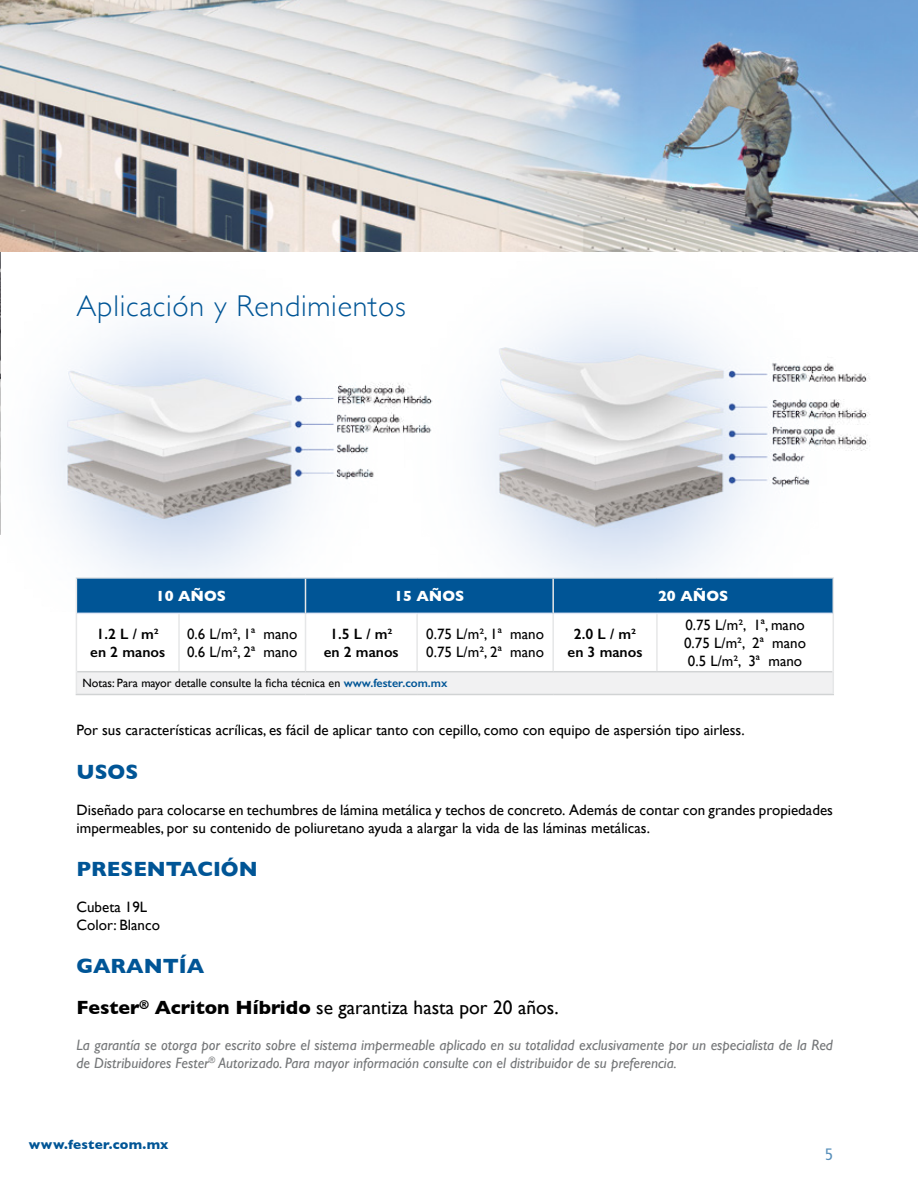
<style>
.page{position:relative;width:918px;height:1188px;background:#fff}
.page>*{position:absolute;margin:0;border:0;box-sizing:border-box;transform-origin:0 0}
.t1{font:300 30px "Gill Sans";letter-spacing:.025em;color:#005596}
.t2{font:700 21px "Gill Sans";color:#005596}
.t3{font:19.5px "Gill Sans";color:#000}
.t4{font:condensed 16.5px "Frutiger";color:#578fba}
.t5{font:15px/18px "Gill Sans";color:#000}
.t6{font:italic 15px/18px "Gill Sans";color:#757779}
.t7{font:600 15px/18px "Gill Sans";color:#000;text-align:center}
.t8{font:700 15px "Gill Sans";color:#fff}
.t9{font:700 13.5px "Gill Sans";letter-spacing:.015em;color:#005596}
.t10{font:12px "Gill Sans";color:#000}
.s1{font-weight:600;color:#005596}
.s2{font-weight:700}
</style>
<div class="page">
<img style="left:48px;top:313px;width:822px;height:299px">
<img style="left:0;top:251px;width:1px;height:284px">
<img style="left:0;top:0;width:506px;height:251px">
<img style="left:506px;top:0;width:412px;height:251px">
<div style="left:77px;top:579px;width:756px;height:34px;background:#005596"></div>
<div style="left:76px;top:672px;width:757px;height:22px;background:#f1f1f2"></div>
<hr style="left:77px;top:671px;width:102px;height:1px;background:#d1d3d4">
<hr style="left:179px;top:671px;width:127px;height:1px;background:#d1d3d4">
<hr style="left:306px;top:671px;width:111px;height:1px;background:#d1d3d4">
<hr style="left:417px;top:671px;width:136px;height:1px;background:#d1d3d4">
<hr style="left:553px;top:671px;width:104px;height:1px;background:#d1d3d4">
<hr style="left:657px;top:671px;width:176px;height:1px;background:#d1d3d4">
<hr style="left:76px;top:694px;width:103px;height:1px;background:#d1d3d4">
<hr style="left:179px;top:694px;width:127px;height:1px;background:#d1d3d4">
<hr style="left:306px;top:694px;width:111px;height:1px;background:#d1d3d4">
<hr style="left:417px;top:694px;width:136px;height:1px;background:#d1d3d4">
<hr style="left:553px;top:694px;width:104px;height:1px;background:#d1d3d4">
<hr style="left:657px;top:694px;width:177px;height:1px;background:#d1d3d4">
<hr style="left:77px;top:613px;width:102px;height:1px;background:#e1e8f6">
<hr style="left:179px;top:613px;width:126px;height:1px;background:#e1e8f6">
<hr style="left:306px;top:613px;width:111px;height:1px;background:#e1e8f6">
<hr style="left:417px;top:613px;width:135px;height:1px;background:#e1e8f6">
<hr style="left:554px;top:613px;width:103px;height:1px;background:#e1e8f6">
<hr style="left:657px;top:613px;width:176px;height:1px;background:#e1e8f6">
<hr style="left:76px;top:577px;width:103px;height:2px;background:#e6e7e8">
<hr style="left:76px;top:579px;width:1px;height:34px;background:#e6e7e8">
<hr style="left:179px;top:577px;width:127px;height:2px;background:#e6e7e8">
<hr style="left:306px;top:577px;width:111px;height:2px;background:#e6e7e8">
<hr style="left:305px;top:579px;width:1px;height:34px;background:#e6e7e8">
<hr style="left:417px;top:577px;width:136px;height:2px;background:#e6e7e8">
<hr style="left:553px;top:577px;width:104px;height:2px;background:#e6e7e8">
<hr style="left:552px;top:579px;width:2px;height:34px;background:#e6e7e8">
<hr style="left:657px;top:577px;width:177px;height:2px;background:#e6e7e8">
<hr style="left:833px;top:579px;width:1px;height:34px;background:#e6e7e8">
<hr style="left:76px;top:613px;width:1px;height:59px;background:#e6e7e8">
<hr style="left:178px;top:614px;width:2px;height:57px;background:#e6e7e8">
<hr style="left:305px;top:613px;width:1px;height:58px;background:#e6e7e8">
<hr style="left:416px;top:614px;width:2px;height:57px;background:#e6e7e8">
<hr style="left:552px;top:613px;width:2px;height:58px;background:#e6e7e8">
<hr style="left:656px;top:614px;width:2px;height:57px;background:#e6e7e8">
<hr style="left:833px;top:613px;width:1px;height:59px;background:#e6e7e8">
<svg style="left:76px;top:672px;width:1px;height:22px"></svg>
<svg style="left:833px;top:672px;width:1px;height:22px"></svg>
<h1 class="t1" style="left:77px;top:282px;width:331px">Aplicación y Rendimientos</h1>
<p class="t8" style="left:156px;top:584px;width:72px">10 AÑOS</p>
<p class="t8" style="left:394px;top:584px;width:72px">15 AÑOS</p>
<p class="t8" style="left:658px;top:584px;width:72px">20 AÑOS</p>
<p class="t7" style="left:90px;top:625px;width:76px">1.2 L / m² en 2 manos</p>
<p class="t5" style="left:187px;top:625px;width:112px">0.6 L/m², 1ª mano<br>0.6 L/m², 2ª mano</p>
<p class="t7" style="left:324px;top:625px;width:76px">1.5 L / m² en 2 manos</p>
<p class="t5" style="left:426px;top:625px;width:119px">0.75 L/m², 1ª mano<br>0.75 L/m², 2ª mano</p>
<p class="t7" style="left:568px;top:625px;width:76px">2.0 L / m² en 3 manos</p>
<p class="t5" style="left:684px;top:616px;width:123px;text-align:justify">0.75 L/m², 1ª, mano 0.75 L/m², 2ª mano 0.5 L/m², 3ª mano</p>
<p class="t10" style="left:82px;top:676px;width:367px">Notas: Para mayor detalle consulte la ficha técnica en <span class="s1">www.fester.com.mx</span></p>
<p class="t5" style="left:77px;top:721px;width:670px">Por sus características acrílicas, es fácil de aplicar tanto con cepillo, como con equipo de aspersión tipo airless.</p>
<h2 class="t2" style="left:77px;top:755px;width:63px">USOS</h2>
<p class="t5" style="left:77px;top:800px;width:758px">Diseñado para colocarse en techumbres de lámina metálica y techos de concreto. Además de contar con grandes propiedades impermeables, por su contenido de poliuretano ayuda a alargar la vida de las láminas metálicas.</p>
<h2 class="t2" style="left:77px;top:852px;width:183px">PRESENTACIÓN</h2>
<p class="t5" style="left:77px;top:898px;width:85px">Cubeta 19L<br>Color: Blanco</p>
<h2 class="t2" style="left:77px;top:949px;width:129px">GARANTÍA</h2>
<h3 class="t3" style="left:77px;top:996px;width:484px"><span class="s2">Fester</span><sup>®</sup> <span class="s2">Acriton Híbrido</span> se garantiza hasta por 20 años.</h3>
<p class="t6" style="left:77px;top:1036px;width:758px">La garantía se otorga por escrito sobre el sistema impermeable aplicado en su totalidad exclusivamente por un especialista de la Red de Distribuidores Fester<sup>®</sup> Autorizado. Para mayor información consulte con el distribuidor de su preferencia.</p>
<p class="t9" style="left:29px;top:1134px;width:141px">www.fester.com.mx</p>
<p class="t4" style="left:825px;top:1145px;width:9px">5</p>
</div>
